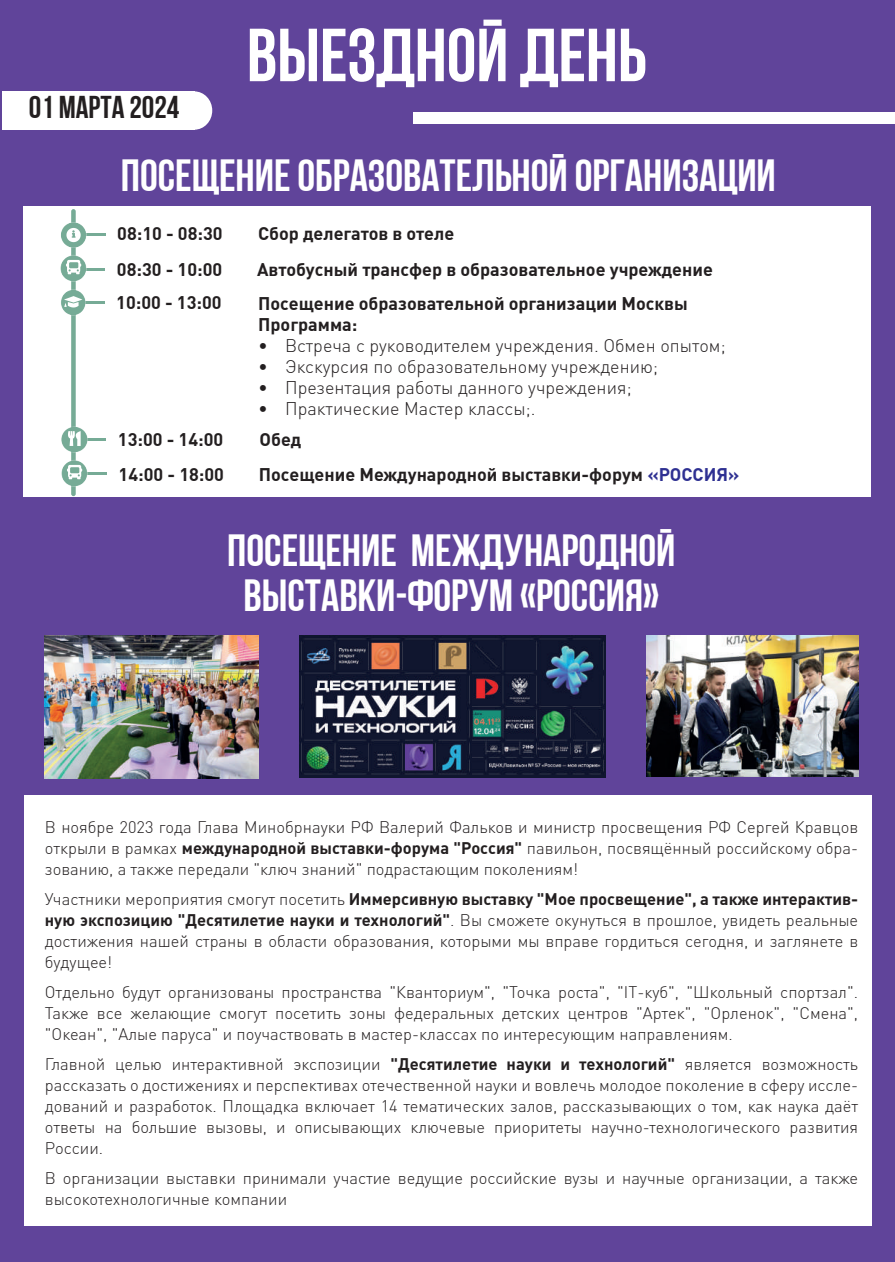
<style>
.page{position:relative;width:895px;height:1262px;background:#60449a}
.page>*{position:absolute;margin:0;border:0;box-sizing:border-box;transform-origin:0 0}
.t1{font:75px "Bebas Neue Cyrillic";color:#fff}
.t2{font:45px/45px "Bebas Neue Cyrillic";color:#fff;text-align:center}
.t3{font:31.5px "Bebas Neue Cyrillic";color:#231f20}
.t4{font:700 18px/21px "DIN Cyr";color:#231f20}
.t5{font:300 18px "DIN Cyr";color:#231f20}
.t6{font:300 16.5px/21px "DIN Cyr";color:#231f20;text-align:justify}
.s1{color:#2e3092}
.s2{font-weight:700}
</style>
<div class="page">
<div style="left:24px;top:206px;width:847px;height:290px;background:#fff"></div>
<div style="left:413px;top:112px;width:482px;height:11px;background:#fff"></div>
<div style="left:71px;top:209px;width:5px;height:287px;background:#76ab96;border-radius:2px"></div>
<hr style="left:73px;top:233px;width:32px;height:2px;background:#76ab96">
<img style="left:61px;top:221px;width:30px;height:29px">
<hr style="left:72px;top:301px;width:32px;height:3px;background:#76ab96">
<img style="left:61px;top:284px;width:25px;height:39px">
<hr style="left:73px;top:438px;width:33px;height:2px;background:#76ab96">
<img style="left:61px;top:421px;width:29px;height:36px">
<hr style="left:73px;top:268px;width:32px;height:2px;background:#76ab96">
<img style="left:60px;top:254px;width:27px;height:27px">
<hr style="left:74px;top:473px;width:33px;height:2px;background:#76ab96">
<img style="left:61px;top:459px;width:28px;height:27px">
<div style="left:2px;top:91px;width:192px;height:39px;background:#fff"></div>
<div style="left:176px;top:91px;width:36px;height:39px;background:#fff;border-radius:50%"></div>
<div style="left:24px;top:795px;width:847px;height:431px;background:#fff"></div>
<img style="left:299px;top:635px;width:307px;height:142px">
<img style="left:647px;top:636px;width:211px;height:141px">
<img style="left:45px;top:636px;width:214px;height:142px">
<h3 class="t3" style="left:29px;top:90px;width:152px">01 марта 2024</h3>
<h1 class="t1" style="left:247px;top:14px;width:401px">ВЫЕЗДНой ДЕНЬ</h1>
<h2 class="t2" style="left:121px;top:152px;width:656px">посещение образовательной организации</h2>
<p class="t4" style="left:117px;top:222px;width:107px">08:10 - 08:30</p>
<p class="t4" style="left:258px;top:223px;width:198px">Сбор делегатов в отеле</p>
<p class="t4" style="left:117px;top:259px;width:107px">08:30 - 10:00</p>
<p class="t4" style="left:257px;top:259px;width:457px">Автобусный трансфер в образовательное учреждение</p>
<p class="t4" style="left:116px;top:291px;width:107px">10:00 - 13:00</p>
<p class="t4" style="left:258px;top:292px;width:431px">Посещение образовательной организации Москвы<br>Программа:</p>
<p class="t5" style="left:258px;top:335px;width:469px">• Встреча с руководителем учреждения. Обмен опытом;</p>
<p class="t5" style="left:258px;top:356px;width:401px">• Экскурсия по образовательному учреждению;</p>
<p class="t5" style="left:258px;top:377px;width:375px">• Презентация работы данного учреждения;</p>
<p class="t5" style="left:258px;top:398px;width:279px">• Практические Мастер классы;.</p>
<p class="t4" style="left:118px;top:428px;width:107px">13:00 - 14:00</p>
<p class="t4" style="left:260px;top:428px;width:43px">Обед</p>
<p class="t4" style="left:119px;top:463px;width:107px">14:00 - 18:00</p>
<p class="t4" style="left:259px;top:463px;width:482px">Посещение Международной выставки-форум <span class="s1">«РОССИЯ»</span></p>
<h2 class="t2" style="left:227px;top:528px;width:449px">посещение международной выставки-форум «РОССИЯ»</h2>
<p class="t6" style="left:45px;top:816px;width:814px">В ноябре 2023 года Глава Минобрнауки РФ Валерий Фальков и министр просвещения РФ Сергей Кравцов открыли в рамках <span class="s2">международной выставки-форума "Россия"</span> павильон, посвящённый российскому обра&shy;зованию, а также передали "ключ знаний" подрастающим поколениям!</p>
<p class="t6" style="left:45px;top:888px;width:814px">Участники мероприятия смогут посетить <span class="s2">Иммерсивную выставку "Мое просвещение", а также интерактив&shy;ную экспозицию "Десятилетие науки и технологий"</span>. Вы сможете окунуться в прошлое, увидеть реальные достижения нашей страны в области образования, которыми мы вправе гордиться сегодня, и заглянете в будущее!</p>
<p class="t6" style="left:45px;top:981px;width:814px">Отдельно будут организованы пространства "Кванториум", "Точка роста", "IT-куб", "Школьный спортзал".<br>Также все желающие смогут посетить зоны федеральных детских центров "Артек", "Орленок", "Смена", "Океан", "Алые паруса" и поучаствовать в мастер-классах по интересующим направлениям.</p>
<p class="t6" style="left:45px;top:1053px;width:814px">Главной целью интерактивной экспозиции <span class="s2">"Десятилетие науки и технологий"</span> является возможность рассказать о достижениях и перспективах отечественной науки и вовлечь молодое поколение в сферу иссле&shy;дований и разработок. Площадка включает 14 тематических залов, рассказывающих о том, как наука даёт ответы на большие вызовы, и описывающих ключевые приоритеты научно-технологического развития России.</p>
<p class="t6" style="left:45px;top:1167px;width:814px">В организации выставки принимали участие ведущие российские вузы и научные организации, а также высокотехнологичные компании</p>
</div>
